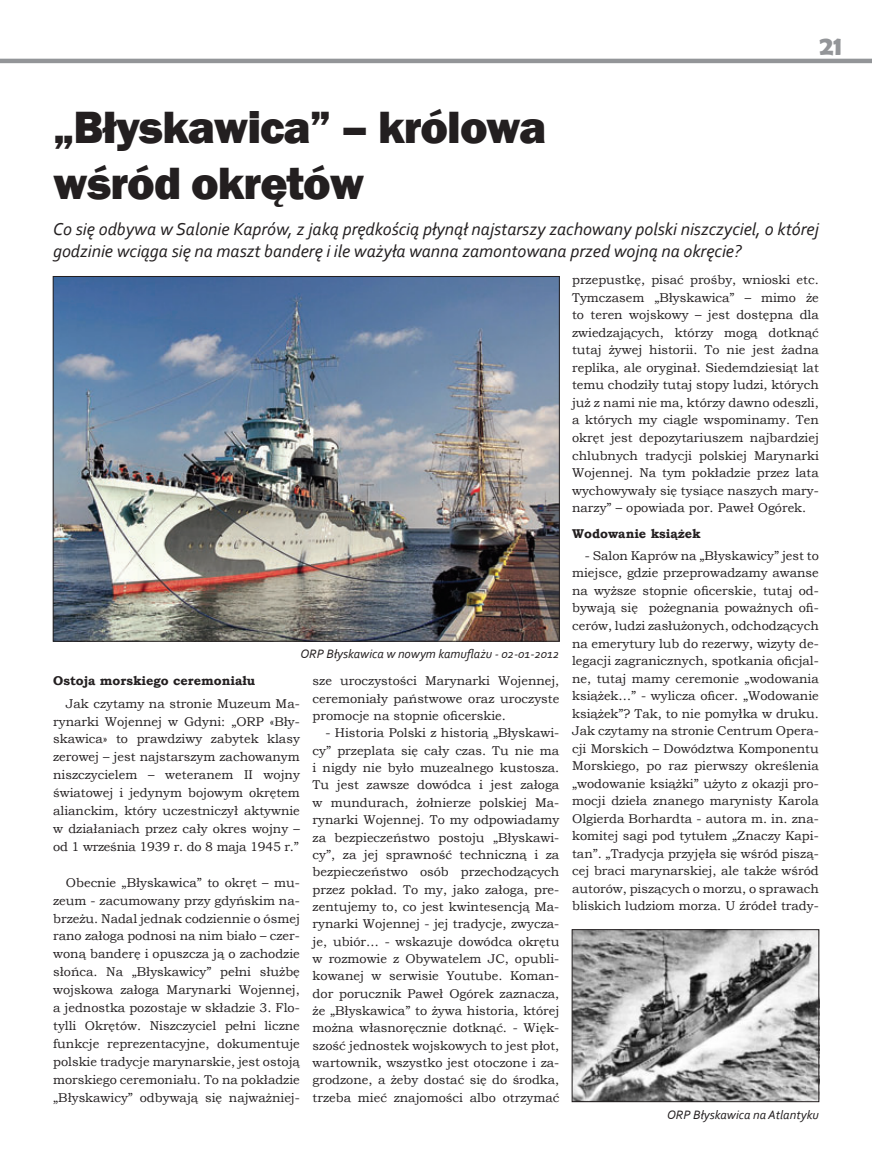
<style>
.page{position:relative;width:872px;height:1157px;background:#fff}
.page>*{position:absolute;margin:0;border:0;box-sizing:border-box;transform-origin:0 0}
.t1{font:800 46.5px/55.8px "Franklin Gothic";letter-spacing:-.02em;color:#231f20}
.t2{font:700 27px "Berlin Sans FB Demi";color:#939598}
.t3{font:italic 18px/22.5px "Corbel";color:#231f20}
.t4{font:12.75px/17.5px "Bookman Old Style";color:#231f20;text-align:justify}
.t5{font:italic 12.75px "Corbel";color:#231f20}
.t6{font:700 12.75px "Bookman Old Style";color:#231f20}
</style>
<div class="page">
<hr style="left:0;top:59px;width:872px;height:4px;background:#939598">
<img style="left:574px;top:931px;width:243px;height:168px">
<div style="left:572px;top:929px;width:247px;height:172px;border:1px solid #231f20"></div>
<img style="left:55px;top:278px;width:502px;height:361px">
<h2 class="t2" style="left:819px;top:30px;width:24px">21</h2>
<h1 class="t1" style="left:53px;top:99px;width:494px">„Błyskawica” – królowa wśród okrętów</h1>
<h3 class="t3" style="left:53px;top:217px;width:767px">Co się odbywa w Salonie Kaprów, z jaką prędkością płynął najstarszy zachowany polski niszczyciel, o której godzinie wciąga się na maszt banderę i ile ważyła wanna zamontowana przed wojną na okręcie?</h3>
<p class="t5" style="left:300px;top:645px;width:260px">ORP Błyskawica w nowym kamuflażu - 02-01-2012</p>
<p class="t6" style="left:53px;top:672px;width:203px">Ostoja morskiego ceremoniału</p>
<p class="t4" style="left:53px;top:694px;width:248px;text-indent:13px">Jak czytamy na stronie Muzeum Ma&shy;rynarki Wojennej w Gdyni: „ORP «Bły&shy;skawica» to prawdziwy zabytek klasy zerowej – jest najstarszym zachowanym niszczycielem – weteranem II wojny światowej i jedynym bojowym okrętem alianckim, który uczestniczył aktywnie w działaniach przez cały okres wojny – od 1 września 1939 r. do 8 maja 1945 r.”</p>
<p class="t4" style="left:53px;top:873px;width:248px;text-indent:13px">Obecnie „Błyskawica” to okręt – mu&shy;zeum - zacumowany przy gdyńskim na&shy;brzeżu. Nadal jednak codziennie o ósmej rano załoga podnosi na nim biało – czer&shy;woną banderę i opuszcza ją o zachodzie słońca. Na „Błyskawicy” pełni służbę wojskowa załoga Marynarki Wojennej, a jednostka pozostaje w składzie 3. Flo&shy;tylli Okrętów. Niszczyciel pełni liczne funkcje reprezentacyjne, dokumentuje polskie tradycje marynarskie, jest ostoją morskiego ceremoniału. To na pokładzie „Błyskawicy” odbywają się najważniej-</p>
<p class="t4" style="left:313px;top:672px;width:248px">sze uroczystości Marynarki Wojennej, ceremoniały państwowe oraz uroczyste promocje na stopnie oficerskie.</p>
<p class="t4" style="left:313px;top:724px;width:248px;text-indent:13px">- Historia Polski z historią „Błyskawi&shy;cy” przeplata się cały czas. Tu nie ma i nigdy nie było muzealnego kustosza.<br>Tu jest zawsze dowódca i jest załoga w mundurach, żołnierze polskiej Ma&shy;rynarki Wojennej. To my odpowiadamy za bezpieczeństwo postoju „Błyskawi&shy;cy”, za jej sprawność techniczną i za bezpieczeństwo osób przechodzących przez pokład. To my, jako załoga, pre&shy;zentujemy to, co jest kwintesencją Ma&shy;rynarki Wojennej - jej tradycje, zwycza&shy;je, ubiór… - wskazuje dowódca okrętu w rozmowie z Obywatelem JC, opubli&shy;kowanej w serwisie Youtube. Koman&shy;dor porucznik Paweł Ogórek zaznacza, że „Błyskawica” to żywa historia, której można własnoręcznie dotknąć. - Więk&shy;szość jednostek wojskowych to jest płot, wartownik, wszystko jest otoczone i za&shy;grodzone, a żeby dostać się do środka, trzeba mieć znajomości albo otrzymać</p>
<p class="t4" style="left:572px;top:271px;width:248px">przepustkę, pisać prośby, wnioski etc.<br>Tymczasem „Błyskawica” – mimo że to teren wojskowy – jest dostępna dla zwiedzających, którzy mogą dotknąć tutaj żywej historii. To nie jest żadna replika, ale oryginał. Siedemdziesiąt lat temu chodziły tutaj stopy ludzi, których już z nami nie ma, którzy dawno odeszli, a których my ciągle wspominamy. Ten okręt jest depozytariuszem najbardziej chlubnych tradycji polskiej Marynarki Wojennej. Na tym pokładzie przez lata wychowywały się tysiące naszych mary&shy;narzy” – opowiada por. Paweł Ogórek.</p>
<p class="t6" style="left:572px;top:524px;width:130px">Wodowanie książek</p>
<p class="t4" style="left:572px;top:547px;width:248px;text-indent:13px">- Salon Kaprów na „Błyskawicy” jest to miejsce, gdzie przeprowadzamy awanse na wyższe stopnie oficerskie, tutaj od&shy;bywają się pożegnania poważnych ofi&shy;cerów, ludzi zasłużonych, odchodzących na emerytury lub do rezerwy, wizyty de&shy;legacji zagranicznych, spotkania oficjal&shy;ne, tutaj mamy ceremonie „wodowania książek…” - wylicza oficer. „Wodowanie książek”? Tak, to nie pomyłka w druku.<br>Jak czytamy na stronie Centrum Opera&shy;cji Morskich – Dowództwa Komponentu Morskiego, po raz pierwszy określenia „wodowanie książki” użyto z okazji pro&shy;mocji dzieła znanego marynisty Karola Olgierda Borhardta - autora m. in. zna&shy;komitej sagi pod tytułem „Znaczy Kapi&shy;tan”. „Tradycja przyjęła się wśród piszą&shy;cej braci marynarskiej, ale także wśród autorów, piszących o morzu, o sprawach bliskich ludziom morza. U źródeł trady-</p>
<p class="t5" style="left:667px;top:1106px;width:153px">ORP Błyskawica na Atlantyku</p>
</div>
